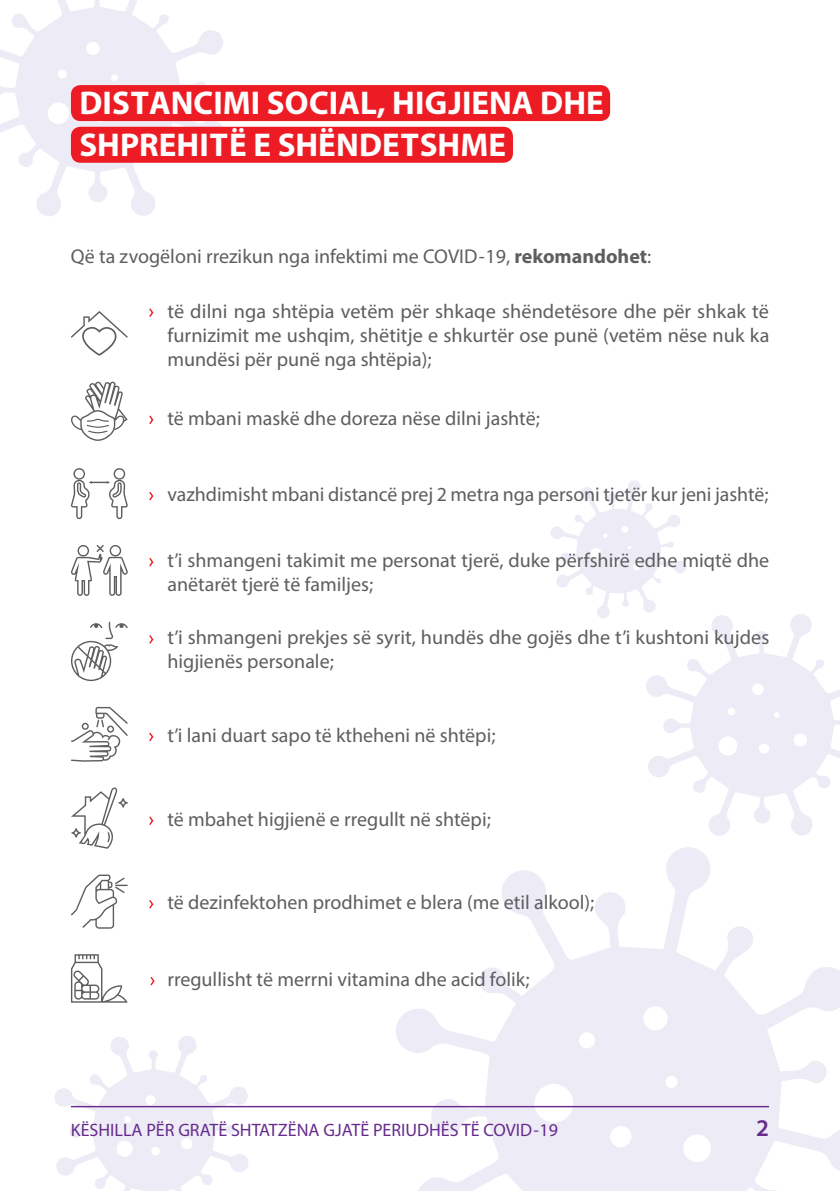
<style>
.page{position:relative;width:840px;height:1191px;background:#fff}
.page>*{position:absolute;margin:0;border:0;box-sizing:border-box;transform-origin:0 0}
.t1{font:700 33px/42px "Myriad Pro";color:#fff}
.t2{font:600 24px "Myriad Pro";color:#662b8c}
.t3{font:20px/24px "Myriad Pro";color:#5e5e61}
.t4{font:18px "Myriad Pro";color:#662b8c}
.s1{font-weight:700}
</style>
<div class="page">
<svg style="left:392px;top:847px;width:447px;height:344px"></svg>
<svg style="left:551px;top:480px;width:135px;height:138px"></svg>
<svg style="left:644px;top:613px;width:195px;height:223px"></svg>
<svg style="left:55px;top:1036px;width:194px;height:155px"></svg>
<svg style="left:0;top:0;width:225px;height:216px"></svg>
<hr style="left:71px;top:1106px;width:697px;height:1px;background:#662b8c">
<svg style="left:149px;top:308px;width:5px;height:9px"></svg>
<svg style="left:149px;top:415px;width:5px;height:9px"></svg>
<svg style="left:149px;top:492px;width:5px;height:9px"></svg>
<svg style="left:149px;top:558px;width:5px;height:9px"></svg>
<svg style="left:149px;top:635px;width:5px;height:9px"></svg>
<svg style="left:149px;top:732px;width:5px;height:9px"></svg>
<svg style="left:149px;top:816px;width:5px;height:9px"></svg>
<svg style="left:149px;top:900px;width:5px;height:9px"></svg>
<svg style="left:71px;top:311px;width:57px;height:45px"></svg>
<svg style="left:71px;top:707px;width:57px;height:54px"></svg>
<svg style="left:71px;top:381px;width:57px;height:60px"></svg>
<svg style="left:71px;top:468px;width:57px;height:51px"></svg>
<svg style="left:71px;top:545px;width:57px;height:51px"></svg>
<svg style="left:71px;top:622px;width:57px;height:59px"></svg>
<svg style="left:71px;top:787px;width:57px;height:61px"></svg>
<svg style="left:71px;top:874px;width:57px;height:54px"></svg>
<div style="left:71px;top:85px;width:538px;height:36px;background:#ed1c24;border-radius:10px"></div>
<div style="left:71px;top:127px;width:441px;height:36px;background:#ed1c24;border-radius:10px"></div>
<svg style="left:150px;top:977px;width:5px;height:9px"></svg>
<svg style="left:71px;top:954px;width:57px;height:48px"></svg>
<h1 class="t1" style="left:79px;top:81px;width:525px">DISTANCIMI SOCIAL, HIGJIENA DHE<br>SHPREHITË E SHËNDETSHME</h1>
<p class="t3" style="left:71px;top:244px;width:581px">Që ta zvogëloni rrezikun nga infektimi me COVID-19, <span class="s1">rekomandohet</span>:</p>
<p class="t3" style="left:167px;top:298px;width:603px;text-align:justify">të dilni nga shtëpia vetëm për shkaqe shëndetësore dhe për shkak të furnizimit me ushqim, shëtitje e shkurtër ose punë (vetëm nëse nuk ka mundësi për punë nga shtëpia);</p>
<p class="t3" style="left:167px;top:405px;width:374px">të mbani maskë dhe doreza nëse dilni jashtë;</p>
<p class="t3" style="left:167px;top:482px;width:602px">vazhdimisht mbani distancë prej 2 metra nga personi tjetër kur jeni jashtë;</p>
<p class="t3" style="left:167px;top:548px;width:603px">t’i shmangeni takimit me personat tjerë, duke përfshirë edhe miqtë dhe anëtarët tjerë të familjes;</p>
<p class="t3" style="left:167px;top:625px;width:603px">t’i shmangeni prekjes së syrit, hundës dhe gojës dhe t’i kushtoni kujdes higjienës personale;</p>
<p class="t3" style="left:167px;top:722px;width:329px">t’i lani duart sapo të ktheheni në shtëpi;</p>
<p class="t3" style="left:167px;top:806px;width:325px">të mbahet higjienë e rregullt në shtëpi;</p>
<p class="t3" style="left:167px;top:890px;width:428px">të dezinfektohen prodhimet e blera (me etil alkool);</p>
<p class="t3" style="left:167px;top:967px;width:363px">rregullisht të merrni vitamina dhe acid folik;</p>
<p class="t4" style="left:71px;top:1119px;width:488px">KËSHILLA PËR GRATË SHTATZËNA GJATË PERIUDHËS TË COVID-19</p>
<p class="t2" style="left:755px;top:1113px;width:14px">2</p>
</div>
